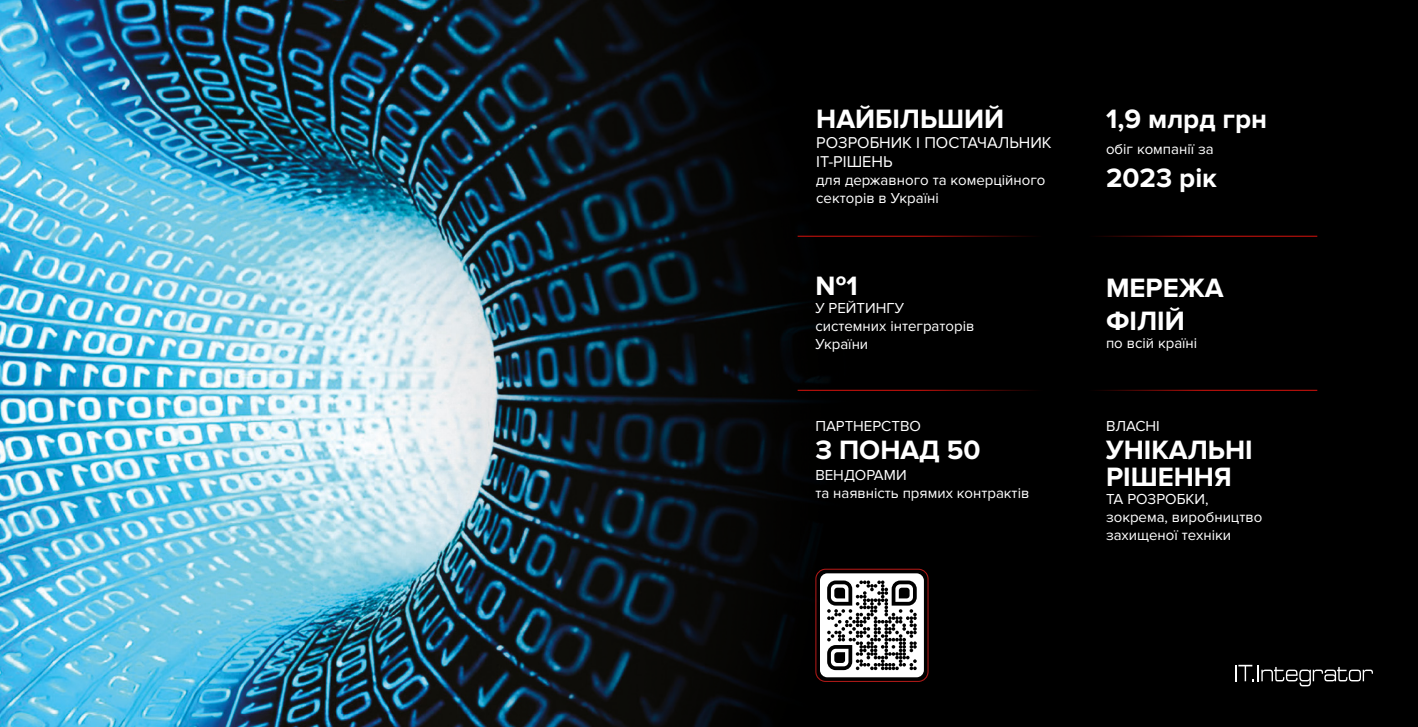
<style>
.page{position:relative;width:1418px;height:727px;background:#fff}
.page>*{position:absolute;margin:0;border:0;box-sizing:border-box;transform-origin:0 0}
.t1{font:700 27.5px/33px "Proxima Nova";color:#fff}
.t2{font:16.25px/19.5px "Proxima Nova";color:#fff}
.t3{font:15px/18px "Proxima Nova";color:#fff}
</style>
<div class="page">
<div style="left:0;top:0;width:1417px;height:726px;background:#000"></div>
<img style="left:0;top:0;width:921px;height:726px">
<svg style="left:1235px;top:664px;width:137px;height:22px"></svg>
<hr style="left:797px;top:389px;width:248px;height:2px;background:#ae0f0a">
<hr style="left:1084px;top:235px;width:233px;height:2px;background:#ae0f0a">
<hr style="left:797px;top:235px;width:248px;height:2px;background:#ae0f0a">
<hr style="left:1084px;top:389px;width:233px;height:2px;background:#ae0f0a">
<div style="left:820px;top:573px;width:103px;height:104px;background:#fff;border-radius:7px"></div>
<svg style="left:827px;top:580px;width:89px;height:90px"></svg>
<div style="left:815px;top:568px;width:113px;height:113px;border:1px solid #ae1917;border-radius:10px"></div>
<h1 class="t1" style="left:816px;top:103px;width:190px">НАЙБІЛЬШИЙ</h1>
<p class="t2" style="left:816px;top:133px;width:237px">РОЗРОБНИК І ПОСТАЧАЛЬНИК<br>IT-РІШЕНЬ</p>
<p class="t3" style="left:816px;top:171px;width:231px">для державного та комерційного секторів в Україні</p>
<h1 class="t1" style="left:815px;top:270px;width:44px">№1</h1>
<p class="t3" style="left:815px;top:299px;width:161px">У РЕЙТИНГУ системних інтеграторів<br>України</p>
<p class="t3" style="left:815px;top:417px;width:107px">ПАРТНЕРСТВО</p>
<h1 class="t1" style="left:815px;top:433px;width:167px">З ПОНАД 50</h1>
<p class="t3" style="left:815px;top:466px;width:215px">ВЕНДОРАМИ<br>та наявність прямих контрактів</p>
<h1 class="t1" style="left:1106px;top:103px;width:162px">1,9 млрд грн</h1>
<p class="t3" style="left:1106px;top:141px;width:109px">обіг компанії за</p>
<h1 class="t1" style="left:1106px;top:162px;width:112px">2023 рік</h1>
<h1 class="t1" style="left:1106px;top:271px;width:119px">МЕРЕЖА<br>ФІЛІЙ</h1>
<p class="t3" style="left:1106px;top:334px;width:93px">по всій країні</p>
<p class="t3" style="left:1106px;top:417px;width:55px">ВЛАСНІ</p>
<h1 class="t1" style="left:1106px;top:436px;width:148px;line-height:27.5px">УНІКАЛЬНІ<br>РІШЕННЯ</h1>
<p class="t3" style="left:1106px;top:490px;width:158px">ТА РОЗРОБКИ, зокрема, виробництво захищеної техніки</p>
</div>
